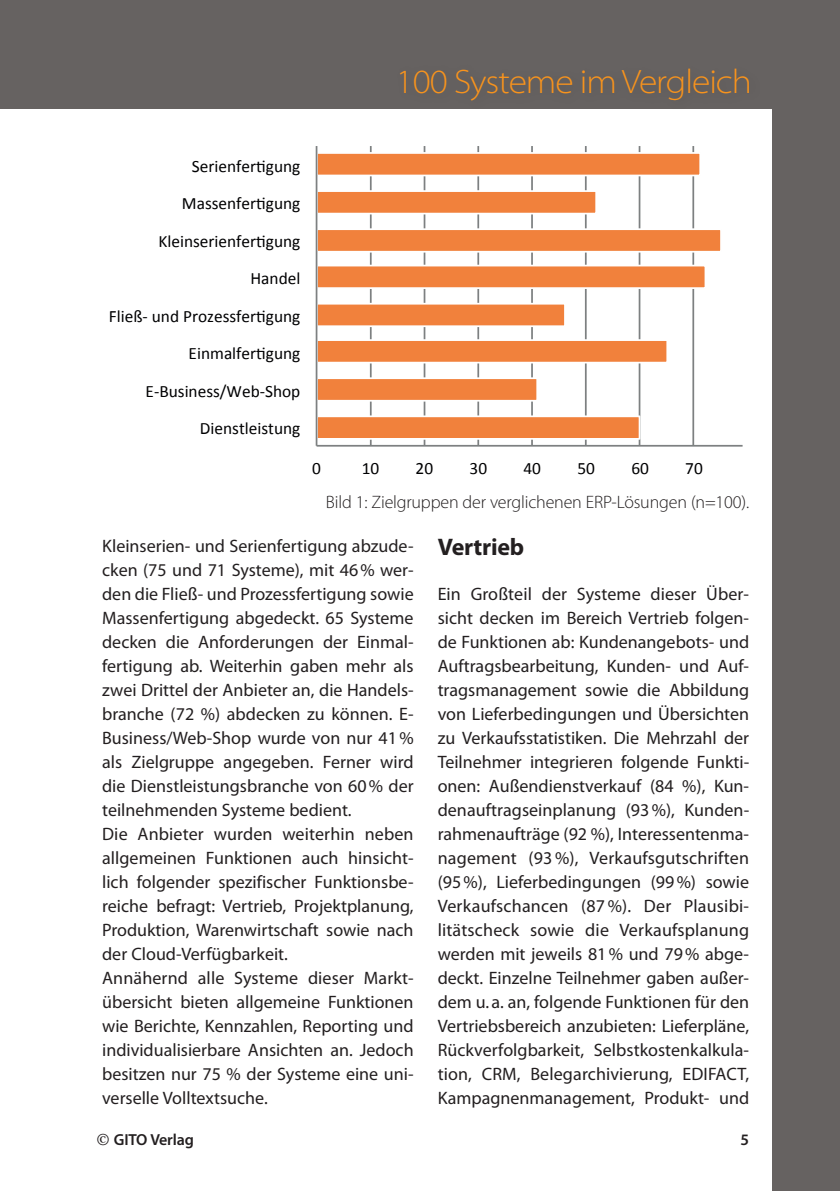
<style>
.page{position:relative;width:840px;height:1191px;background:#fff}
.page>*{position:absolute;margin:0;border:0;box-sizing:border-box;transform-origin:0 0}
.t1{font:300 semi-expanded 34px "Myriad Pro";letter-spacing:-.03em;color:#f7931d}
.t2{font:700 24px "Myriad Pro";letter-spacing:-.01em;color:#231f20}
.t3{font:18px/24px "Myriad Pro";color:#231f20}
.t4{font:300 18px "Myriad Pro";letter-spacing:-.01em;color:#231f20}
.t5{font:17.4px "Calibri";color:#000002}
.t6{font:600 16px "Myriad Pro";letter-spacing:-.01em;color:#231f20}
.s1{font-family:"Palatino Linotype";font-weight:700}
</style>
<div class="page">
<div style="left:0;top:0;width:839px;height:109px;background:#666261"></div>
<div style="left:771px;top:0;width:68px;height:1191px;background:#666261"></div>
<div style="left:393px;top:61px;width:369px;height:52px;background:#656160"></div>
<svg style="left:315px;top:146px;width:428px;height:301px"></svg>
<h1 class="t1" style="left:395px;top:62px;width:357px">100 Systeme im Vergleich</h1>
<p class="t5" style="left:192px;top:155px;width:110px">SerienferAgung</p>
<p class="t5" style="left:182px;top:192px;width:120px">MassenferAgung</p>
<p class="t5" style="left:158px;top:230px;width:143px">KleinserienferAgung</p>
<p class="t5" style="left:250px;top:267px;width:51px">Handel</p>
<p class="t5" style="left:109px;top:305px;width:193px">Fließ- und ProzessferAgung</p>
<p class="t5" style="left:188px;top:342px;width:113px">EinmalferAgung</p>
<p class="t5" style="left:145px;top:380px;width:156px">E-Business/Web-Shop</p>
<p class="t5" style="left:200px;top:417px;width:102px">Dienstleistung</p>
<p class="t5" style="left:312px;top:457px;width:10px">0</p>
<p class="t5" style="left:361px;top:457px;width:19px">10</p>
<p class="t5" style="left:415px;top:457px;width:19px">20</p>
<p class="t5" style="left:469px;top:457px;width:19px">30</p>
<p class="t5" style="left:523px;top:457px;width:19px">40</p>
<p class="t5" style="left:577px;top:457px;width:19px">50</p>
<p class="t5" style="left:631px;top:457px;width:19px">60</p>
<p class="t5" style="left:685px;top:457px;width:19px">70</p>
<p class="t4" style="left:326px;top:492px;width:424px">Bild 1: Zielgruppen der verglichenen ERP-Lösungen (n=100).</p>
<p class="t3" style="left:102px;top:534px;width:313px">Kleinserien- und Serienfertigung abzude&shy;cken (75 und 71 Systeme), mit 46% wer&shy;den die Fließ- und Prozessfertigung sowie Massenfertigung abgedeckt. 65 Systeme decken die Anforderungen der Einmal&shy;fertigung ab. Weiterhin gaben mehr als zwei Drittel der Anbieter an, die Handels&shy;branche (72 %) abdecken zu können. E-Business/Web-Shop wurde von nur 41% als Zielgruppe angegeben. Ferner wird die Dienstleistungsbranche von 60% der teilnehmenden Systeme bedient.<br>Die Anbieter wurden weiterhin neben allgemeinen Funktionen auch hinsicht&shy;lich folgender spezifischer Funktionsbe&shy;reiche befragt: Vertrieb, Projektplanung, Produktion, Warenwirtschaft sowie nach der Cloud-Verfügbarkeit.<br>Annähernd alle Systeme dieser Markt&shy;übersicht bieten allgemeine Funktionen wie Berichte, Kennzahlen, Reporting und individualisierbare Ansichten an. Jedoch besitzen nur 75 % der Systeme eine uni&shy;verselle Volltextsuche.</p>
<h2 class="t2" style="left:437px;top:534px;width:88px">Vertrieb</h2>
<p class="t3" style="left:437px;top:582px;width:313px;text-align:justify">Ein Großteil der Systeme dieser Über&shy;sicht decken im Bereich Vertrieb folgen&shy;de Funktionen ab: Kundenangebots- und Auftragsbearbeitung, Kunden- und Auf&shy;tragsmanagement sowie die Abbildung von Lieferbedingungen und Übersichten zu Verkaufsstatistiken. Die Mehrzahl der Teilnehmer integrieren folgende Funkti&shy;onen: Außendienstverkauf (84 %), Kun&shy;denauftragseinplanung (93%), Kunden&shy;rahmenaufträge (92 %), Interessentenma&shy;nagement (93%), Verkaufsgutschriften (95%), Lieferbedingungen (99%) sowie Verkaufschancen (87%). Der Plausibi&shy;litätscheck sowie die Verkaufsplanung werden mit jeweils 81% und 79% abge&shy;deckt. Einzelne Teilnehmer gaben außer&shy;dem u. a. an, folgende Funktionen für den Vertriebsbereich anzubieten: Lieferpläne, Rückverfolgbarkeit, Selbstkostenkalkula&shy;tion, CRM, Belegarchivierung, EDIFACT, Kampagnenmanagement, Produkt- und</p>
<p class="t6" style="left:97px;top:1131px;width:98px"><span class="s1">©</span> GITO Verlag</p>
<p class="t6" style="left:740px;top:1131px;width:10px">5</p>
</div>
